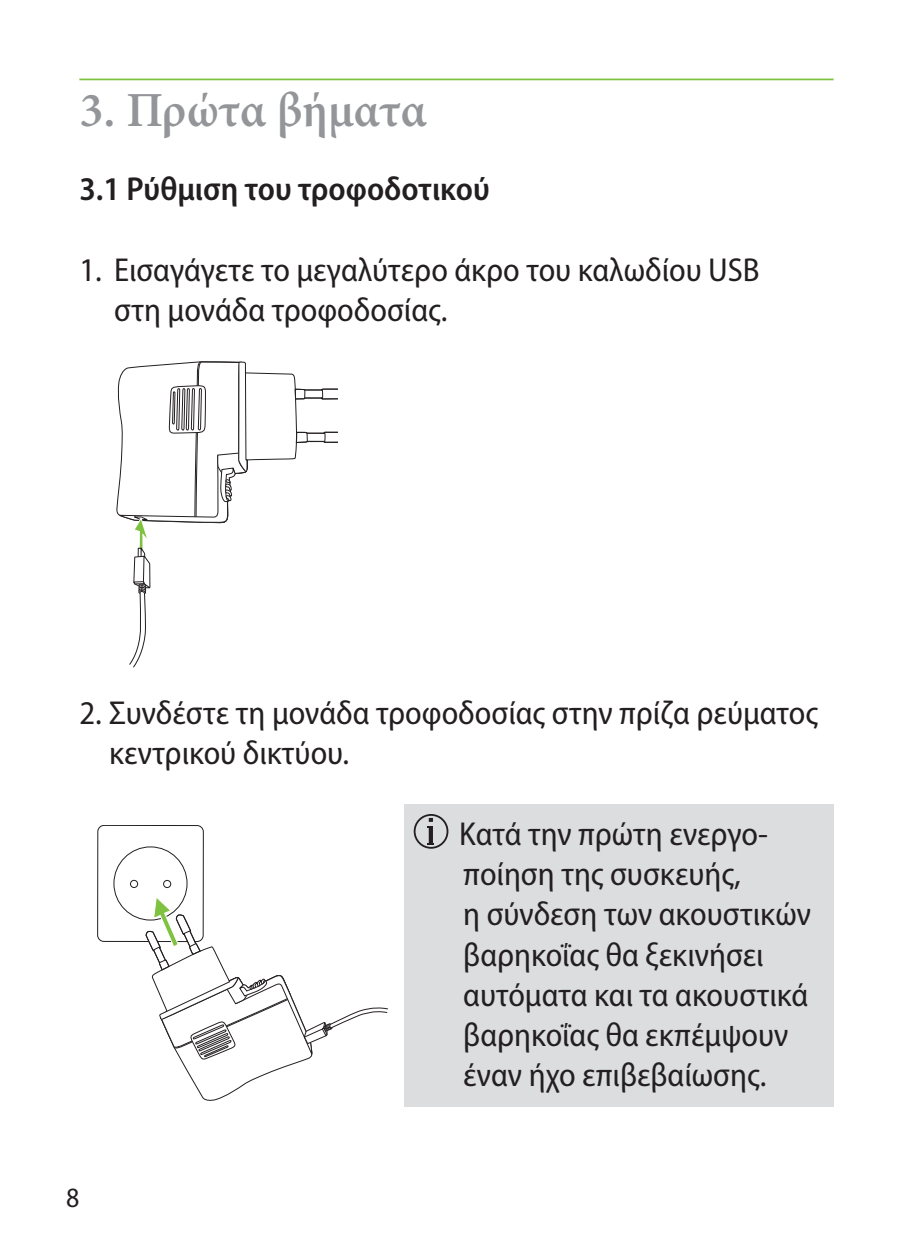
<style>
.page{position:relative;width:913px;height:1241px;background:#fff}
.page>*{position:absolute;margin:0;border:0;box-sizing:border-box;transform-origin:0 0}
._01_A6s_Cover_Head_1{font:600 49px "Minion Pro";letter-spacing:-.01em;color:#939598}
._01_A6s_Cover_Head_1-2{font:semi-condensed 33.25px/40.2px "Myriad Pro";color:#231f20}
._01_A6s_Cover_Head_1-3{font:600 semi-condensed 33.25px "Myriad Pro";color:#231f20}
.t1{font:semi-condensed 28px "Myriad Pro";color:#231f20}
</style>
<div class="page">
<hr style="left:79px;top:78px;width:754px;height:2px;background:#7fc241">
<svg style="left:116px;top:361px;width:221px;height:306px"></svg>
<div style="left:97px;top:824px;width:107px;height:117px;border:1px solid #231f20;border-radius:6px"></div>
<div style="left:130px;top:879px;width:8px;height:8px;border:1px solid #231f20;border-radius:50%"></div>
<div style="left:163px;top:879px;width:8px;height:8px;border:1px solid #231f20;border-radius:50%"></div>
<svg style="left:145px;top:895px;width:243px;height:205px"></svg>
<div style="left:404px;top:804px;width:429px;height:302px;background:#dcdddf"></div>
<svg style="left:414px;top:814px;width:34px;height:34px"></svg>
<p class="_01_A6s_Cover_Head_1" style="left:79px;top:81px;width:349px">3. Πρώτα βήματα</p>
<p class="_01_A6s_Cover_Head_1-3" style="left:79px;top:171px;width:412px">3.1 Ρύθμιση του τροφοδοτικού</p>
<p class="_01_A6s_Cover_Head_1-2" style="left:114px;top:250px;width:647px;text-indent:-35px">1. Εισαγάγετε το μεγαλύτερο άκρο του καλωδίου USB στη μονάδα τροφοδοσίας.</p>
<p class="_01_A6s_Cover_Head_1-2" style="left:109px;top:693px;width:710px;text-indent:-30px">2. Συνδέστε τη μονάδα τροφοδοσίας στην πρίζα ρεύματος κεντρικού δικτύου.</p>
<p class="t1" style="left:66px;top:1182px;width:15px">8</p>
<p class="_01_A6s_Cover_Head_1-2" style="left:459px;top:814px;width:353px">Κατά την πρώτη ενεργο&shy;ποίηση της συσκευής,<br>η σύνδεση των ακουστικών βαρηκοΐας θα ξεκινήσει αυτόματα και τα ακουστικά βαρηκοΐας θα εκπέμψουν έναν ήχο επιβεβαίωσης.</p>
</div>
